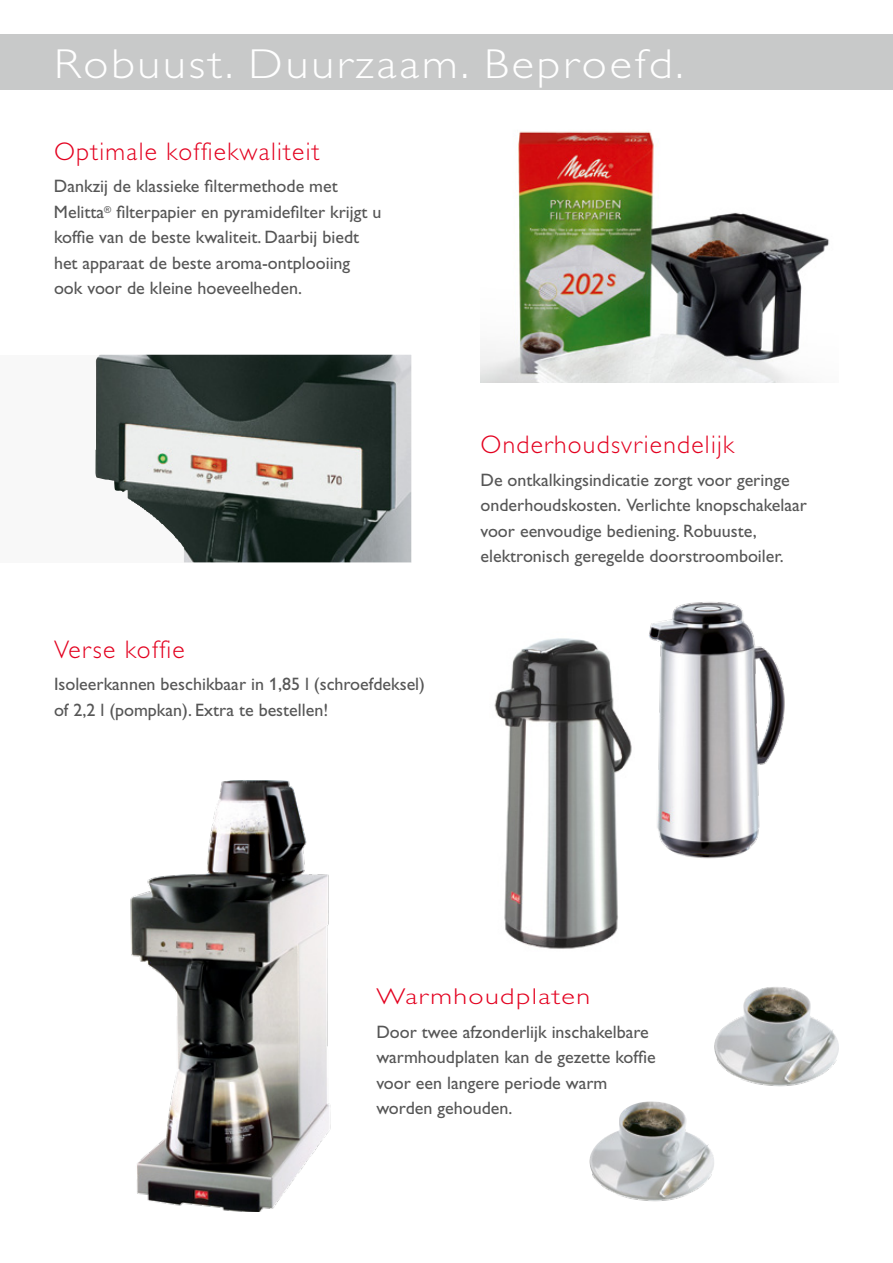
<style>
.page{position:relative;width:893px;height:1263px;background:#fff}
.page>*{position:absolute;margin:0;border:0;box-sizing:border-box;transform-origin:0 0}
.t1{font:300 42px "Gill Alt One";letter-spacing:.065em;color:#fff;scale:1.1 1}
.t2{font:300 25.5px "Gill Alt One";letter-spacing:.05em;color:#e3001f}
.t3{font:300 22.95px "Gill Alt One";letter-spacing:.05em;color:#e3001f;scale:1.22 1}
.t4{font:18px/25.5px "Gill Alt One";color:#565656}
</style>
<div class="page">
<div style="left:0;top:34px;width:893px;height:56px;background:#c8c9c9"></div>
<img style="left:480px;top:130px;width:349px;height:253px">
<div style="left:0;top:355px;width:411px;height:207px;background:#f8f8f8"></div>
<img style="left:95px;top:355px;width:316px;height:207px">
<img style="left:130px;top:780px;width:201px;height:432px">
<img style="left:494px;top:638px;width:138px;height:311px">
<img style="left:589px;top:1101px;width:125px;height:101px">
<img style="left:714px;top:987px;width:125px;height:100px">
<img style="left:649px;top:602px;width:136px;height:257px">
<h1 class="t1" style="left:54px;top:40px;width:574px">Robuust. Duurzaam. Beproefd.</h1>
<h2 class="t2" style="left:54px;top:137px;width:267px">Optimale koffiekwaliteit</h2>
<p class="t4" style="left:54px;top:174px;width:329px">Dankzij de klassieke filtermethode met Melitta<sup>®</sup> filterpapier en pyramidefilter krijgt u koffie van de beste kwaliteit. Daarbij biedt het apparaat de beste aroma-ontplooiing ook voor de kleine hoeveelheden.</p>
<h2 class="t2" style="left:54px;top:635px;width:132px">Verse koffie</h2>
<p class="t4" style="left:54px;top:671px;width:373px">Isoleerkannen beschikbaar in 1,85 l (schroefdeksel) of 2,2 l (pompkan). Extra te bestellen!</p>
<h2 class="t2" style="left:480px;top:430px;width:255px">Onderhoudsvriendelijk</h2>
<p class="t4" style="left:480px;top:467px;width:328px">De ontkalkingsindicatie zorgt voor geringe onderhoudskosten. Verlichte knopschakelaar voor eenvoudige bediening. Robuuste, elektronisch geregelde doorstroomboiler.</p>
<p class="t3" style="left:376px;top:983px;width:177px">Warmhoudplaten</p>
<p class="t4" style="left:376px;top:1019px;width:281px">Door twee afzonderlijk inschakelbare warmhoudplaten kan de gezette koffie voor een langere periode warm worden gehouden.</p>
</div>
